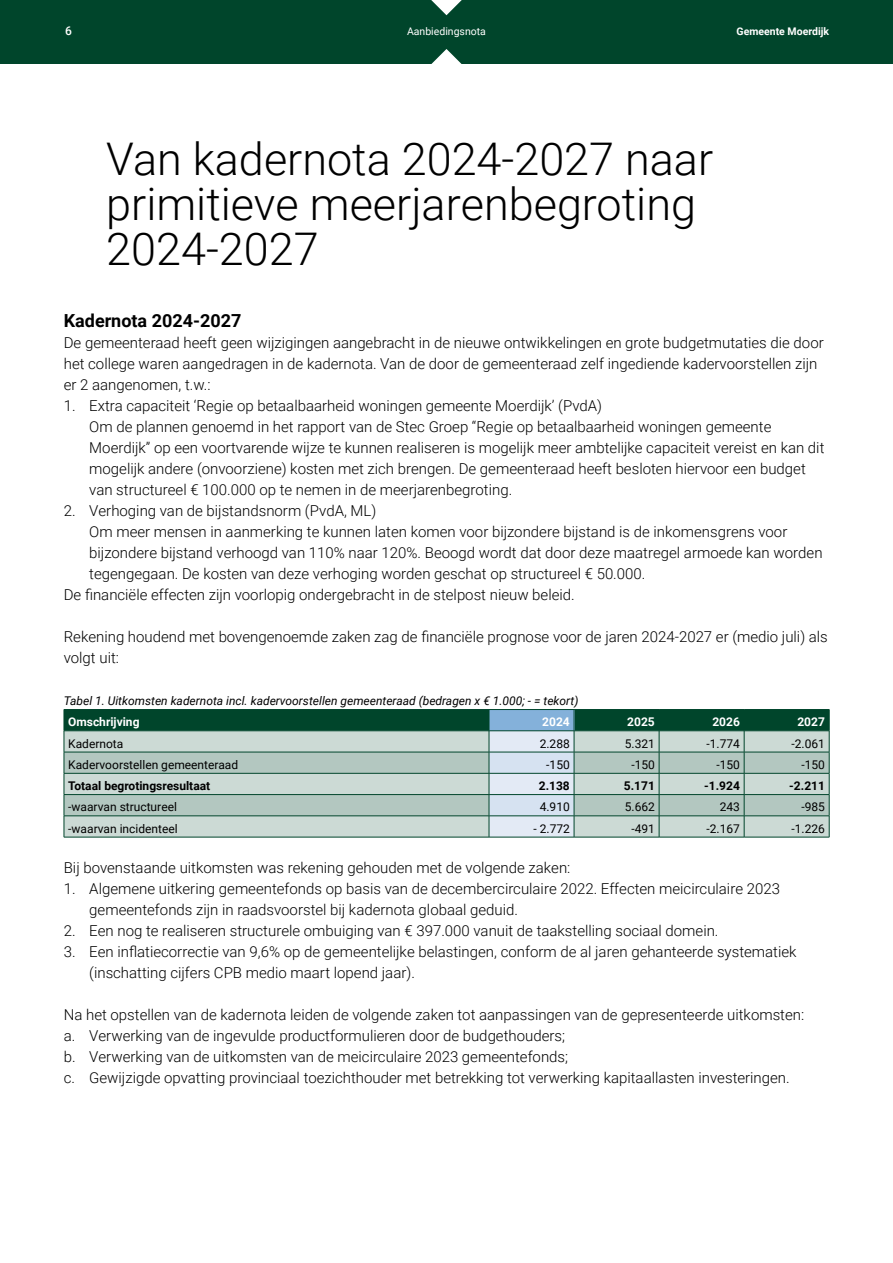
<style>
.page{position:relative;width:893px;height:1263px;background:#fff}
.page>*{position:absolute;margin:0;border:0;box-sizing:border-box;transform-origin:0 0}
.t1{font:300 45px/45px "Roboto";color:#000}
.t2{font:700 18px "Roboto";color:#000}
.Body_Text{font:300 15px/21px "Roboto";color:#000}
.tabelrij{font:12px "Roboto";color:#000}
.tabeltitel{font:italic 12px "Roboto";color:#000}
.tabelrij-2{font:700 12px "Roboto";color:#000}
.tabelkop{font:700 12px "Roboto";color:#fff}
.t3{font:500 12px "Roboto";color:#fff}
.t4{font:700 10.5px "Roboto";color:#fff}
.t5{font:10.5px "Roboto";color:#fff}
</style>
<div class="page">
<hr style="left:64px;top:837px;width:425px;height:1px;background:#00452b">
<hr style="left:489px;top:837px;width:85px;height:1px;background:#00452b">
<hr style="left:574px;top:837px;width:85px;height:1px;background:#00452b">
<hr style="left:659px;top:837px;width:85px;height:1px;background:#00452b">
<hr style="left:744px;top:837px;width:85px;height:1px;background:#00452b">
<svg style="left:64px;top:709px;width:766px;height:128px;background:#9eb8b1"></svg>
<hr style="left:64px;top:730px;width:425px;height:1px;background:#00452b">
<hr style="left:489px;top:730px;width:85px;height:1px;background:#00452b">
<hr style="left:574px;top:730px;width:85px;height:1px;background:#00452b">
<hr style="left:659px;top:730px;width:85px;height:1px;background:#00452b">
<hr style="left:744px;top:730px;width:85px;height:1px;background:#00452b">
<div style="left:0;top:0;width:893px;height:64px;background:#00452b"></div>
<svg style="left:431px;top:49px;width:31px;height:15px"></svg>
<svg style="left:431px;top:0;width:31px;height:15px"></svg>
<p class="t3" style="left:65px;top:23px;width:8px">6</p>
<p class="t5" style="left:407px;top:24px;width:80px">Aanbiedingsnota</p>
<p class="t4" style="left:736px;top:24px;width:94px">Gemeente Moerdijk</p>
<h2 class="t1" style="left:106px;top:135px;width:608px">Van kadernota 2024-2027 naar primitieve meerjarenbegroting<br>2024-2027</h2>
<h3 class="t2" style="left:64px;top:308px;width:179px">Kadernota 2024-2027</h3>
<p class="Body_Text" style="left:64px;top:332px;width:761px">De gemeenteraad heeft geen wijzigingen aangebracht in de nieuwe ontwikkelingen en grote budgetmutaties die door het college waren aangedragen in de kadernota. Van de door de gemeenteraad zelf ingediende kadervoorstellen zijn er 2 aangenomen, t.w.:</p>
<p class="Body_Text" style="left:89px;top:395px;width:737px;text-indent:-26px">1. Extra capaciteit ‘Regie op betaalbaarheid woningen gemeente Moerdijk’ (PvdA)<br>Om de plannen genoemd in het rapport van de Stec Groep “Regie op betaalbaarheid woningen gemeente Moerdijk” op een voortvarende wijze te kunnen realiseren is mogelijk meer ambtelijke capaciteit vereist en kan dit mogelijk andere (onvoorziene) kosten met zich brengen. De gemeenteraad heeft besloten hiervoor een budget van structureel € 100.000 op te nemen in de meerjarenbegroting.</p>
<p class="Body_Text" style="left:89px;top:500px;width:735px;text-indent:-26px">2. Verhoging van de bijstandsnorm (PvdA, ML)<br>Om meer mensen in aanmerking te kunnen laten komen voor bijzondere bijstand is de inkomensgrens voor bijzondere bijstand verhoogd van 110% naar 120%. Beoogd wordt dat door deze maatregel armoede kan worden tegengegaan. De kosten van deze verhoging worden geschat op structureel € 50.000.</p>
<p class="Body_Text" style="left:64px;top:584px;width:512px">De financiële effecten zijn voorlopig ondergebracht in de stelpost nieuw beleid.</p>
<p class="Body_Text" style="left:64px;top:626px;width:766px">Rekening houdend met bovengenoemde zaken zag de financiële prognose voor de jaren 2024-2027 er (medio juli) als volgt uit:</p>
<p class="tabeltitel" style="left:64px;top:692px;width:516px">Tabel 1. Uitkomsten kadernota incl. kadervoorstellen gemeenteraad (bedragen x € 1.000; - = tekort)</p>
<p class="tabelkop" style="left:68px;top:714px;width:73px">Omschrijving</p>
<p class="tabelkop" style="left:542px;top:714px;width:29px">2024</p>
<p class="tabelkop" style="left:627px;top:714px;width:29px">2025</p>
<p class="tabelkop" style="left:712px;top:714px;width:29px">2026</p>
<p class="tabelkop" style="left:797px;top:714px;width:29px">2027</p>
<p class="tabelrij" style="left:68px;top:735px;width:57px">Kadernota</p>
<p class="tabelrij" style="left:540px;top:735px;width:32px">2.288</p>
<p class="tabelrij" style="left:625px;top:735px;width:32px">5.321</p>
<p class="tabelrij" style="left:706px;top:735px;width:35px">-1.774</p>
<p class="tabelrij" style="left:791px;top:735px;width:35px">-2.061</p>
<p class="tabelrij" style="left:68px;top:756px;width:171px">Kadervoorstellen gemeenteraad</p>
<p class="tabelrij" style="left:546px;top:756px;width:25px">-150</p>
<p class="tabelrij" style="left:631px;top:756px;width:25px">-150</p>
<p class="tabelrij" style="left:716px;top:756px;width:25px">-150</p>
<p class="tabelrij" style="left:801px;top:756px;width:25px">-150</p>
<p class="tabelrij-2" style="left:68px;top:777px;width:144px">Totaal begrotingsresultaat</p>
<p class="tabelrij-2" style="left:539px;top:777px;width:33px">2.138</p>
<p class="tabelrij-2" style="left:624px;top:777px;width:33px">5.171</p>
<p class="tabelrij-2" style="left:704px;top:777px;width:37px">-1.924</p>
<p class="tabelrij-2" style="left:789px;top:777px;width:37px">-2.211</p>
<p class="tabelrij" style="left:68px;top:799px;width:110px">-waarvan structureel</p>
<p class="tabelrij" style="left:540px;top:799px;width:32px">4.910</p>
<p class="tabelrij" style="left:625px;top:799px;width:32px">5.662</p>
<p class="tabelrij" style="left:720px;top:799px;width:22px">243</p>
<p class="tabelrij" style="left:801px;top:799px;width:25px">-985</p>
<p class="tabelrij" style="left:68px;top:820px;width:111px">-waarvan incidenteel</p>
<p class="tabelrij" style="left:533px;top:820px;width:38px">- 2.772</p>
<p class="tabelrij" style="left:631px;top:820px;width:25px">-491</p>
<p class="tabelrij" style="left:706px;top:820px;width:35px">-2.167</p>
<p class="tabelrij" style="left:792px;top:820px;width:35px">-1.226</p>
<p class="Body_Text" style="left:64px;top:857px;width:508px">Bij bovenstaande uitkomsten was rekening gehouden met de volgende zaken:</p>
<p class="Body_Text" style="left:89px;top:878px;width:692px;text-indent:-26px">1. Algemene uitkering gemeentefonds op basis van de decembercirculaire 2022. Effecten meicirculaire 2023 gemeentefonds zijn in raadsvoorstel bij kadernota globaal geduid.</p>
<p class="Body_Text" style="left:64px;top:920px;width:656px">2. Een nog te realiseren structurele ombuiging van € 397.000 vanuit de taakstelling sociaal domein.</p>
<p class="Body_Text" style="left:89px;top:941px;width:709px;text-indent:-26px">3. Een inflatiecorrectie van 9,6% op de gemeentelijke belastingen, conform de al jaren gehanteerde systematiek (inschatting cijfers CPB medio maart lopend jaar).</p>
<p class="Body_Text" style="left:64px;top:1004px;width:742px">Na het opstellen van de kadernota leiden de volgende zaken tot aanpassingen van de gepresenteerde uitkomsten:</p>
<p class="Body_Text" style="left:64px;top:1025px;width:503px">a. Verwerking van de ingevulde productformulieren door de budgethouders;</p>
<p class="Body_Text" style="left:64px;top:1046px;width:506px">b. Verwerking van de uitkomsten van de meicirculaire 2023 gemeentefonds;</p>
<p class="Body_Text" style="left:64px;top:1067px;width:727px">c. Gewijzigde opvatting provinciaal toezichthouder met betrekking tot verwerking kapitaallasten investeringen.</p>
</div>
